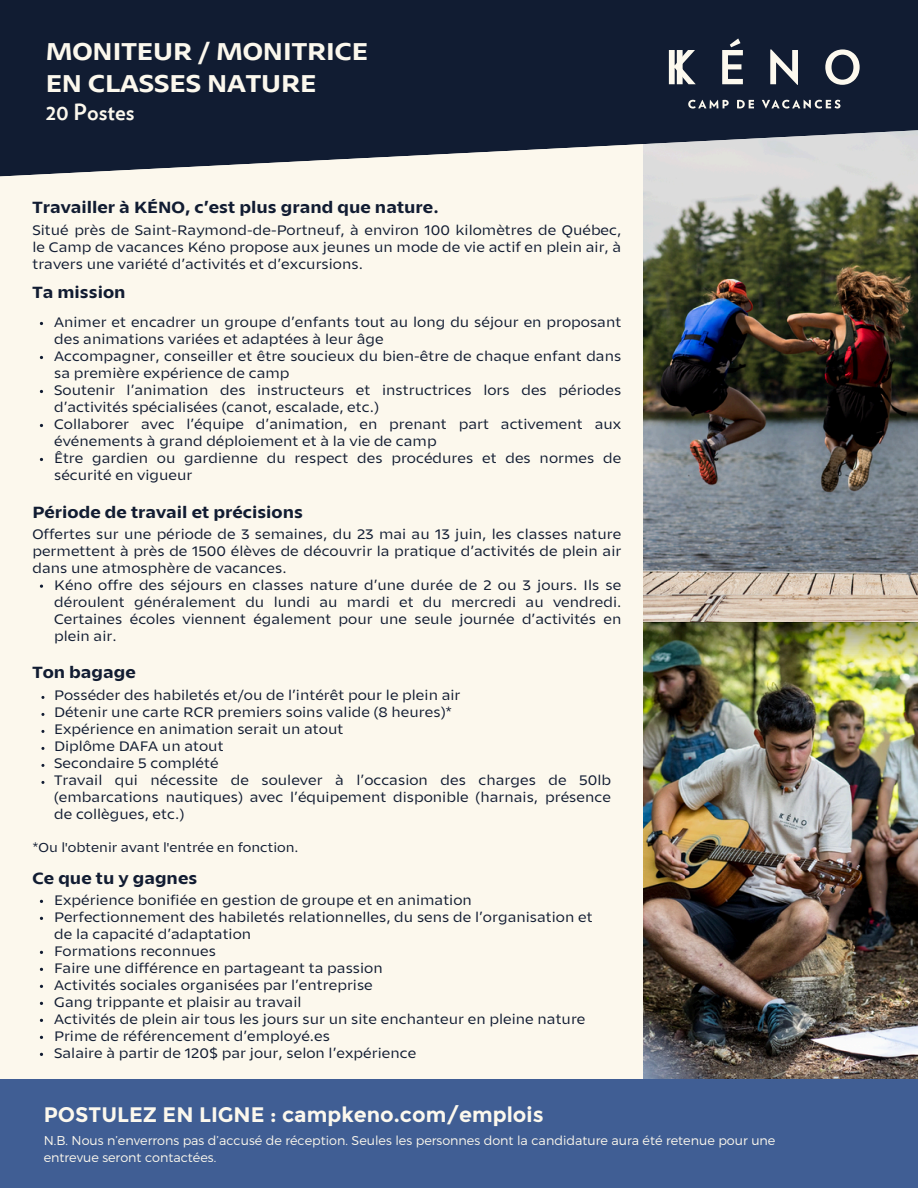
<style>
.page{position:relative;width:918px;height:1188px;background:#fcf8ed}
.page>*{position:absolute;margin:0;border:0;box-sizing:border-box;transform-origin:0 0}
.t1{font:700 22.5px/31.5px "Zin Sans Extd";color:#fcf8ed}
.t2{font:700 22.5px "Verlag";color:#fcf8ed}
.t3{font:700 21px "Montserrat";color:#fcf8ed}
.t4{font:700 15px "Zin Sans Extd";color:#111c32}
.t5{font:12.75px/17px "Zin Sans Extd";color:#111c32}
.t6{font:300 12.75px/17px "Montserrat";color:#fcf8ed}
.t7{font:12px "Zin Sans Extd";color:#111c32}
</style>
<div class="page">
<img style="left:644px;top:182px;width:274px;height:440px">
<svg style="left:0;top:0;width:918px;height:182px;background:#353d4f"></svg>
<img style="left:644px;top:622px;width:274px;height:458px">
<div style="left:0;top:1080px;width:918px;height:108px;background:#405e94"></div>
<svg style="left:722px;top:38px;width:21px;height:46px"></svg>
<svg style="left:770px;top:49px;width:28px;height:36px"></svg>
<svg style="left:825px;top:49px;width:35px;height:36px"></svg>
<svg style="left:669px;top:50px;width:27px;height:34px"></svg>
<svg style="left:688px;top:100px;width:152px;height:9px"></svg>
<p class="t1" style="left:46px;top:38px;width:324px">MONITEUR / MONITRICE<br>EN CLASSES NATURE</p>
<h1 class="t2" style="left:46px;top:102px;width:90px">20 Postes</h1>
<h4 class="t4" style="left:32px;top:201px;width:408px">Travailler à KÉNO, c’est plus grand que nature.</h4>
<p class="t5" style="left:32px;top:222px;width:590px;text-align:justify">Situé près de Saint-Raymond-de-Portneuf, à environ 100 kilomètres de Québec, le Camp de vacances Kéno propose aux jeunes un mode de vie actif en plein air, à travers une variété d’activités et d’excursions.</p>
<h4 class="t4" style="left:32px;top:286px;width:95px">Ta mission</h4>
<p class="t5" style="left:54px;top:315px;width:569px">Animer et encadrer un groupe d’enfants tout au long du séjour en proposant des animations variées et adaptées à leur âge</p>
<p class="t5" style="left:54px;top:349px;width:569px">Accompagner, conseiller et être soucieux du bien-être de chaque enfant dans sa première expérience de camp</p>
<p class="t5" style="left:54px;top:383px;width:569px">Soutenir l’animation des instructeurs et instructrices lors des périodes d’activités spécialisées (canot, escalade, etc.)</p>
<p class="t5" style="left:54px;top:417px;width:569px">Collaborer avec l’équipe d’animation, en prenant part activement aux événements à grand déploiement et à la vie de camp</p>
<p class="t5" style="left:54px;top:451px;width:569px">Être gardien ou gardienne du respect des procédures et des normes de sécurité en vigueur</p>
<p class="t4" style="left:32px;top:506px;width:272px">Période de travail et précisions</p>
<h4 class="t5" style="left:32px;top:527px;width:590px;text-align:justify">Offertes sur une période de 3 semaines, du 23 mai au 13 juin, les classes nature permettent à près de 1500 élèves de découvrir la pratique d’activités de plein air dans une atmosphère de vacances.</h4>
<p class="t5" style="left:54px;top:578px;width:569px;text-align:justify">Kéno offre des séjours en classes nature d’une durée de 2 ou 3 jours. Ils se déroulent généralement du lundi au mardi et du mercredi au vendredi.<br>Certaines écoles viennent également pour une seule journée d’activités en plein air.</p>
<p class="t4" style="left:32px;top:666px;width:105px">Ton bagage</p>
<p class="t5" style="left:54px;top:688px;width:408px">Posséder des habiletés et/ou de l’intérêt pour le plein air</p>
<p class="t5" style="left:54px;top:705px;width:400px">Détenir une carte RCR premiers soins valide (8 heures)*</p>
<h4 class="t5" style="left:54px;top:722px;width:291px">Expérience en animation serait un atout</h4>
<p class="t5" style="left:54px;top:739px;width:171px">Diplôme DAFA un atout</p>
<p class="t5" style="left:54px;top:756px;width:166px">Secondaire 5 complété</p>
<p class="t5" style="left:54px;top:773px;width:558px;text-align:justify">Travail qui nécessite de soulever à l’occasion des charges de 50lb (embarcations nautiques) avec l’équipement disponible (harnais, présence de collègues, etc.)</p>
<p class="t7" style="left:32px;top:842px;width:268px">*Ou l'obtenir avant l'entrée en fonction.</p>
<p class="t4" style="left:32px;top:872px;width:166px">Ce que tu y gagnes</p>
<h4 class="t5" style="left:54px;top:893px;width:419px">Expérience bonifiée en gestion de groupe et en animation</h4>
<p class="t5" style="left:54px;top:910px;width:540px">Perfectionnement des habiletés relationnelles, du sens de l’organisation et de la capacité d’adaptation</p>
<p class="t5" style="left:54px;top:944px;width:163px">Formations reconnues</p>
<p class="t5" style="left:54px;top:961px;width:330px">Faire une différence en partageant ta passion</p>
<p class="t5" style="left:54px;top:978px;width:320px">Activités sociales organisées par l’entreprise</p>
<p class="t5" style="left:54px;top:995px;width:249px">Gang trippante et plaisir au travail</p>
<p class="t5" style="left:54px;top:1012px;width:533px">Activités de plein air tous les jours sur un site enchanteur en pleine nature</p>
<p class="t5" style="left:54px;top:1029px;width:277px">Prime de référencement d’employé.es</p>
<p class="t5" style="left:54px;top:1046px;width:364px">Salaire à partir de 120$ par jour, selon l’expérience</p>
<p class="t3" style="left:44px;top:1102px;width:501px">POSTULEZ EN LIGNE : campkeno.com/emplois</p>
<h3 class="t6" style="left:44px;top:1132px;width:733px">N.B. Nous n’enverrons pas d’accusé de réception. Seules les personnes dont la candidature aura été retenue pour une entrevue seront contactées.</h3>
</div>
